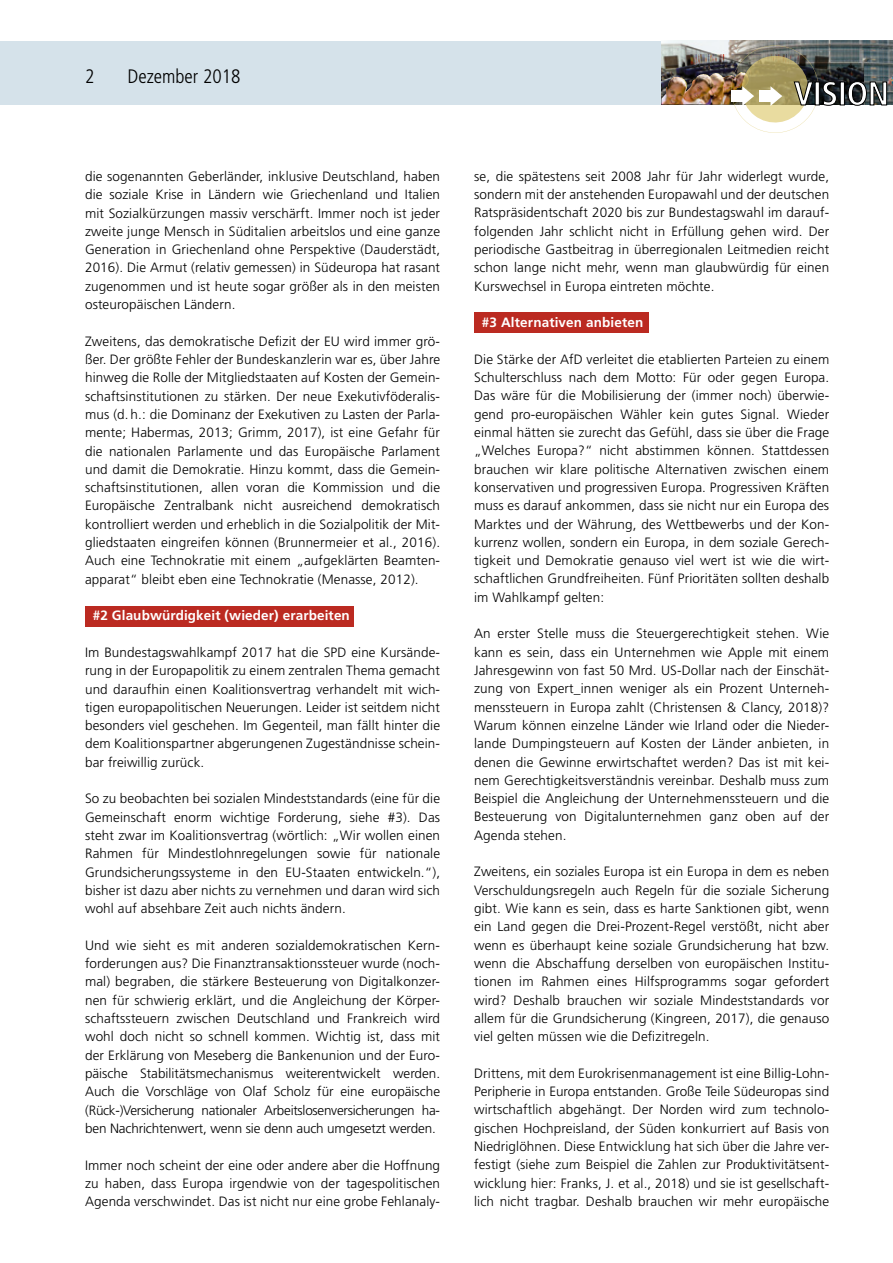
<style>
.page{position:relative;width:893px;height:1263px;background:#fff}
.page>*{position:absolute;margin:0;border:0;box-sizing:border-box;transform-origin:0 0}
.t1{font:300 condensed 19.5px "Frutiger";color:#000}
.t2{font:300 13.5px/18.3px "Frutiger";letter-spacing:.01em;color:#000;text-align:justify}
.t3{font:700 13.5px "Frutiger";letter-spacing:.01em;color:#fff}
.t4{font:700 13.5px "Frutiger CE";letter-spacing:.01em;color:#fff}
</style>
<div class="page">
<div style="left:85px;top:606px;width:269px;height:20px;background:#bb2a21"></div>
<div style="left:474px;top:313px;width:174px;height:20px;background:#bb2a21"></div>
<div style="left:0;top:41px;width:893px;height:64px;background:#d5e2ea"></div>
<img style="left:661px;top:41px;width:232px;height:14px">
<img style="left:661px;top:55px;width:70px;height:50px">
<img style="left:685px;top:72px;width:46px;height:20px">
<img style="left:731px;top:45px;width:162px;height:88px">
<div style="left:759px;top:90px;width:14px;height:12px;background:#fff"></div>
<hr style="left:892px;top:170px;width:1px;height:1093px;background:#d0e0e9">
<h1 class="t1" style="left:85px;top:65px;width:11px">2</h1>
<h1 class="t1" style="left:128px;top:65px;width:114px">Dezember 2018</h1>
<p class="t2" style="left:85px;top:167px;width:357px">die sogenannten Geberländer, inklusive Deutschland, haben die soziale Krise in Ländern wie Griechenland und Italien mit Sozialkürzungen massiv verschärft. Immer noch ist jeder zweite junge Mensch in Süditalien arbeitslos und eine ganze Generation in Griechenland ohne Perspektive (Dauderstädt, 2016). Die Armut (relativ gemessen) in Südeuropa hat rasant zugenommen und ist heute sogar größer als in den meisten osteuropäischen Ländern.</p>
<p class="t2" style="left:85px;top:332px;width:357px">Zweitens, das demokratische Defizit der EU wird immer grö&shy;ßer. Der größte Fehler der Bundeskanzlerin war es, über Jahre hinweg die Rolle der Mitgliedstaaten auf Kosten der Gemein&shy;schaftsinstitutionen zu stärken. Der neue Exekutivföderalis&shy;mus (d. h.: die Dominanz der Exekutiven zu Lasten der Parla&shy;mente; Habermas, 2013; Grimm, 2017), ist eine Gefahr für die nationalen Parlamente und das Europäische Parlament und damit die Demokratie. Hinzu kommt, dass die Gemein&shy;schaftsinstitutionen, allen voran die Kommission und die Europäische Zentralbank nicht ausreichend demokratisch kontrolliert werden und erheblich in die Sozialpolitik der Mit&shy;gliedstaaten eingreifen können (Brunnermeier et al., 2016).<br>Auch eine Technokratie mit einem „aufgeklärten Beamten&shy;apparat“ bleibt eben eine Technokratie (Menasse, 2012).</p>
<p class="t3" style="left:93px;top:608px;width:259px">#2 Glaubwürdigkeit (wieder) erarbeiten</p>
<p class="t2" style="left:85px;top:643px;width:357px">Im Bundestagswahlkampf 2017 hat die SPD eine Kursände&shy;rung in der Europapolitik zu einem zentralen Thema gemacht und daraufhin einen Koalitionsvertrag verhandelt mit wich&shy;tigen europapolitischen Neuerungen. Leider ist seitdem nicht besonders viel geschehen. Im Gegenteil, man fällt hinter die dem Koalitionspartner abgerungenen Zugeständnisse schein&shy;bar freiwillig zurück.</p>
<p class="t2" style="left:85px;top:789px;width:357px">So zu beobachten bei sozialen Mindeststandards (eine für die Gemeinschaft enorm wichtige Forderung, siehe #3). Das steht zwar im Koalitionsvertrag (wörtlich: „Wir wollen einen Rahmen für Mindestlohnregelungen sowie für nationale Grundsicherungssysteme in den EU-Staaten entwickeln.“), bisher ist dazu aber nichts zu vernehmen und daran wird sich wohl auf absehbare Zeit auch nichts ändern.</p>
<p class="t2" style="left:85px;top:936px;width:357px">Und wie sieht es mit anderen sozialdemokratischen Kern&shy;forderungen aus? Die Finanztransaktionssteuer wurde (noch&shy;mal) begraben, die stärkere Besteuerung von Digitalkonzer&shy;nen für schwierig erklärt, und die Angleichung der Körper&shy;schaftssteuern zwischen Deutschland und Frankreich wird wohl doch nicht so schnell kommen. Wichtig ist, dass mit der Erklärung von Meseberg die Bankenunion und der Euro&shy;päische Stabilitätsmechanismus weiterentwickelt werden.<br>Auch die Vorschläge von Olaf Scholz für eine europäische (Rück-)Versicherung nationaler Arbeitslosenversicherungen ha&shy;ben Nachrichtenwert, wenn sie denn auch umgesetzt werden.</p>
<p class="t2" style="left:85px;top:1156px;width:357px">Immer noch scheint der eine oder andere aber die Hoffnung zu haben, dass Europa irgendwie von der tagespolitischen Agenda verschwindet. Das ist nicht nur eine grobe Fehlanaly-</p>
<p class="t2" style="left:474px;top:167px;width:357px">se, die spätestens seit 2008 Jahr für Jahr widerlegt wurde, sondern mit der anstehenden Europawahl und der deutschen Ratspräsidentschaft 2020 bis zur Bundestagswahl im darauf&shy;folgenden Jahr schlicht nicht in Erfüllung gehen wird. Der periodische Gastbeitrag in überregionalen Leitmedien reicht schon lange nicht mehr, wenn man glaubwürdig für einen Kurswechsel in Europa eintreten möchte.</p>
<p class="t4" style="left:482px;top:314px;width:163px">#3 Alternativen anbieten</p>
<p class="t2" style="left:474px;top:350px;width:357px">Die Stärke der AfD verleitet die etablierten Parteien zu einem Schulterschluss nach dem Motto: Für oder gegen Europa.<br>Das wäre für die Mobilisierung der (immer noch) überwie&shy;gend pro-europäischen Wähler kein gutes Signal. Wieder einmal hätten sie zurecht das Gefühl, dass sie über die Frage „Welches Europa?“ nicht abstimmen können. Stattdessen brauchen wir klare politische Alternativen zwischen einem konservativen und progressiven Europa. Progressiven Kräften muss es darauf ankommen, dass sie nicht nur ein Europa des Marktes und der Währung, des Wettbewerbs und der Kon&shy;kurrenz wollen, sondern ein Europa, in dem soziale Gerech&shy;tigkeit und Demokratie genauso viel wert ist wie die wirt&shy;schaftlichen Grundfreiheiten. Fünf Prioritäten sollten deshalb im Wahlkampf gelten:</p>
<p class="t2" style="left:474px;top:624px;width:357px">An erster Stelle muss die Steuergerechtigkeit stehen. Wie kann es sein, dass ein Unternehmen wie Apple mit einem Jahresgewinn von fast 50 Mrd. US-Dollar nach der Einschät&shy;zung von Expert_innen weniger als ein Prozent Unterneh&shy;menssteuern in Europa zahlt (Christensen &amp; Clancy, 2018)?<br>Warum können einzelne Länder wie Irland oder die Nieder&shy;lande Dumpingsteuern auf Kosten der Länder anbieten, in denen die Gewinne erwirtschaftet werden? Das ist mit kei&shy;nem Gerechtigkeitsverständnis vereinbar. Deshalb muss zum Beispiel die Angleichung der Unternehmenssteuern und die Besteuerung von Digitalunternehmen ganz oben auf der Agenda stehen.</p>
<p class="t2" style="left:474px;top:862px;width:357px">Zweitens, ein soziales Europa ist ein Europa in dem es neben Verschuldungsregeln auch Regeln für die soziale Sicherung gibt. Wie kann es sein, dass es harte Sanktionen gibt, wenn ein Land gegen die Drei-Prozent-Regel verstößt, nicht aber wenn es überhaupt keine soziale Grundsicherung hat bzw. wenn die Abschaffung derselben von europäischen Institu&shy;tionen im Rahmen eines Hilfsprogramms sogar gefordert wird? Deshalb brauchen wir soziale Mindeststandards vor allem für die Grundsicherung (Kingreen, 2017), die genauso viel gelten müssen wie die Defizitregeln.</p>
<p class="t2" style="left:474px;top:1064px;width:357px">Drittens, mit dem Eurokrisenmanagement ist eine Billig-Lohn-Peripherie in Europa entstanden. Große Teile Südeuropas sind wirtschaftlich abgehängt. Der Norden wird zum technolo&shy;gischen Hochpreisland, der Süden konkurriert auf Basis von Niedriglöhnen. Diese Entwicklung hat sich über die Jahre ver&shy;festigt (siehe zum Beispiel die Zahlen zur Produktivitätsent&shy;wicklung hier: Franks, J. et al., 2018) und sie ist gesellschaft&shy;lich nicht tragbar. Deshalb brauchen wir mehr europäische</p>
</div>
